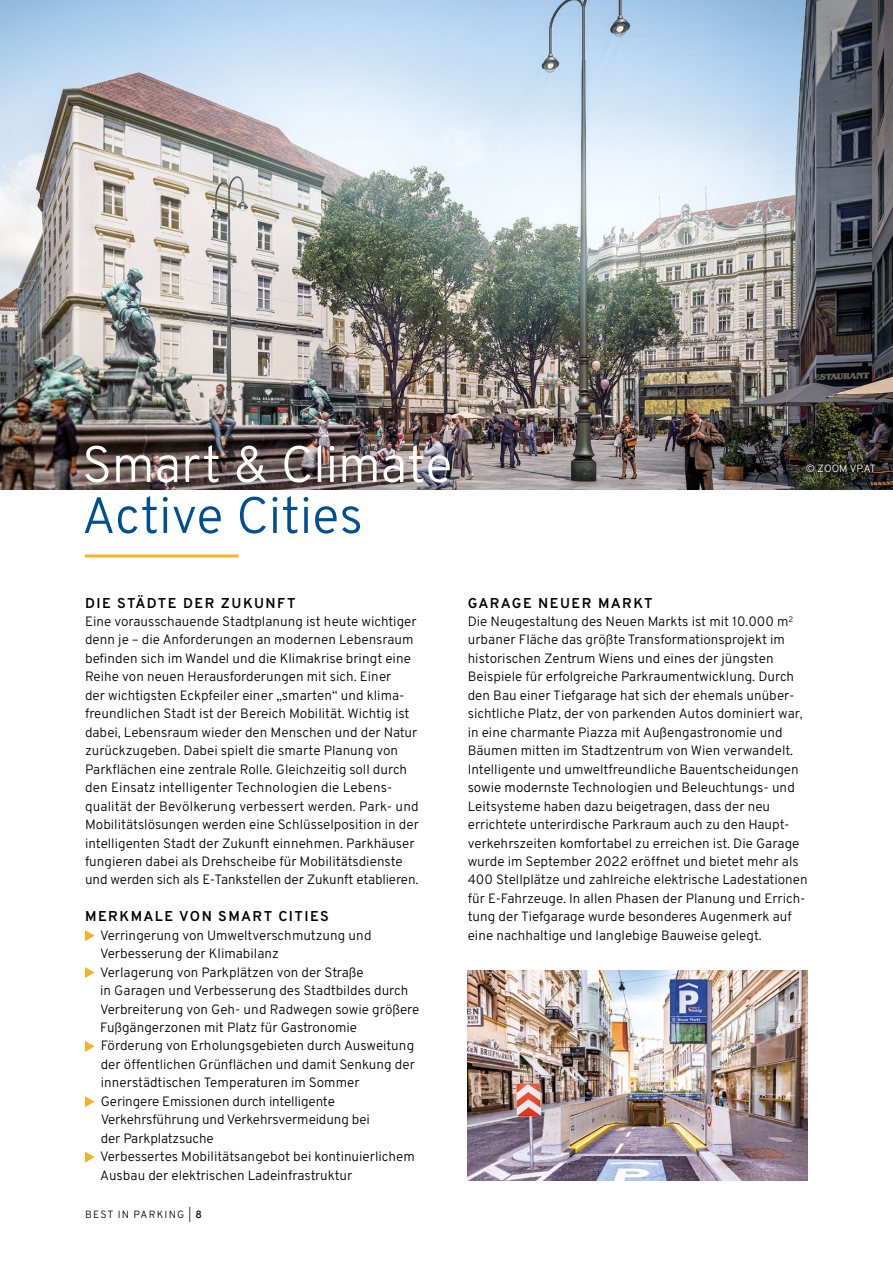
<style>
.page{position:relative;width:893px;height:1263px;background:#fff}
.page>*{position:absolute;margin:0;border:0;box-sizing:border-box;transform-origin:0 0}
.t1{font:300 51px "Overpass";letter-spacing:-.01em;color:#fff}
.t2{font:300 51px "Overpass";letter-spacing:-.01em;color:#004f91}
.t3{font:600 14.25px "Overpass";letter-spacing:.1em;color:#000}
.t4{font:300 13.5px/18.5px "Overpass";color:#000}
.t5{font:300 10.5px "Overpass";letter-spacing:.11em;color:#000}
.t6{font:300 10.5px "Overpass";color:#fff}
.s1{font-weight:500}
</style>
<div class="page">
<img style="left:0;top:0;width:893px;height:490px">
<svg style="left:799px;top:457px;width:82px;height:23px;background:#29291e"></svg>
<img style="left:468px;top:971px;width:340px;height:209px">
<hr style="left:85px;top:554px;width:154px;height:3px;background:#f8af23">
<svg style="left:85px;top:930px;width:10px;height:11px"></svg>
<svg style="left:85px;top:967px;width:10px;height:11px"></svg>
<svg style="left:85px;top:1041px;width:10px;height:11px"></svg>
<svg style="left:85px;top:1096px;width:10px;height:11px"></svg>
<svg style="left:85px;top:1151px;width:10px;height:12px"></svg>
<hr style="left:892px;top:921px;width:1px;height:258px;background:#d6d6d6">
<h1 class="t1" style="left:82px;top:423px;width:372px">Smart &amp; Climate</h1>
<h1 class="t2" style="left:82px;top:474px;width:283px">Active Cities</h1>
<p class="t6" style="left:806px;top:460px;width:71px">© ZOOM VP.AT</p>
<p class="t3" style="left:85px;top:591px;width:212px">DIE STÄDTE DER ZUKUNFT</p>
<p class="t4" style="left:85px;top:612px;width:335px">Eine vorausschauende Stadtplanung ist heute wichtiger denn je – die Anforderungen an modernen Lebensraum befinden sich im Wandel und die Klimakrise bringt eine Reihe von neuen Herausforderungen mit sich. Einer<br>der wichtigsten Eckpfeiler einer „smarten“ und klima&shy;freundlichen Stadt ist der Bereich Mobilität. Wichtig ist dabei, Lebensraum wieder den Menschen und der Natur zurückzugeben. Dabei spielt die smarte Planung von Parkflächen eine zentrale Rolle. Gleichzeitig soll durch den Einsatz intelligenter Technologien die Lebens&shy;qualität der Bevölkerung verbessert werden. Park- und Mobilitätslösungen werden eine Schlüsselposition in der intelligenten Stadt der Zukunft einnehmen. Parkhäuser fungieren dabei als Drehscheibe für Mobilitätsdienste und werden sich als E-Tankstellen der Zukunft etablieren.</p>
<p class="t3" style="left:85px;top:905px;width:245px">MERKMALE VON SMART CITIES</p>
<p class="t4" style="left:100px;top:925px;width:321px">Verringerung von Umweltverschmutzung und Verbesserung der Klimabilanz<br>Verlagerung von Parkplätzen von der Straße<br>in Garagen und Verbesserung des Stadtbildes durch Verbreiterung von Geh- und Radwegen sowie größere Fußgängerzonen mit Platz für Gastronomie Förderung von Erholungsgebieten durch Ausweitung der öffentlichen Grünflächen und damit Senkung der innerstädtischen Temperaturen im Sommer Geringere Emissionen durch intelligente Verkehrsführung und Verkehrsvermeidung bei<br>der Parkplatzsuche<br>Verbessertes Mobilitätsangebot bei kontinuierlichem Ausbau der elektrischen Ladeinfrastruktur</p>
<p class="t5" style="left:85px;top:1206px;width:118px">BEST IN PARKING | <span class="s1">8</span></p>
<p class="t3" style="left:468px;top:591px;width:186px">GARAGE NEUER MARKT</p>
<p class="t4" style="left:468px;top:612px;width:341px">Die Neugestaltung des Neuen Markts ist mit 10.000 m<sup>2 </sup>urbaner Fläche das größte Transformationsprojekt im historischen Zentrum Wiens und eines der jüngsten Beispiele für erfolgreiche Parkraumentwicklung. Durch den Bau einer Tiefgarage hat sich der ehemals unüber&shy;sichtliche Platz, der von parkenden Autos dominiert war, in eine charmante Piazza mit Außengastronomie und Bäumen mitten im Stadtzentrum von Wien verwandelt.<br>Intelligente und umweltfreundliche Bauentscheidungen sowie modernste Technologien und Beleuchtungs- und Leitsysteme haben dazu beigetragen, dass der neu errichtete unterirdische Parkraum auch zu den Haupt&shy;verkehrszeiten komfortabel zu erreichen ist. Die Garage wurde im September 2022 eröffnet und bietet mehr als 400 Stellplätze und zahlreiche elektrische Ladestationen für E-Fahrzeuge. In allen Phasen der Planung und Errich&shy;tung der Tiefgarage wurde besonderes Augenmerk auf eine nachhaltige und langlebige Bauweise gelegt.</p>
</div>
